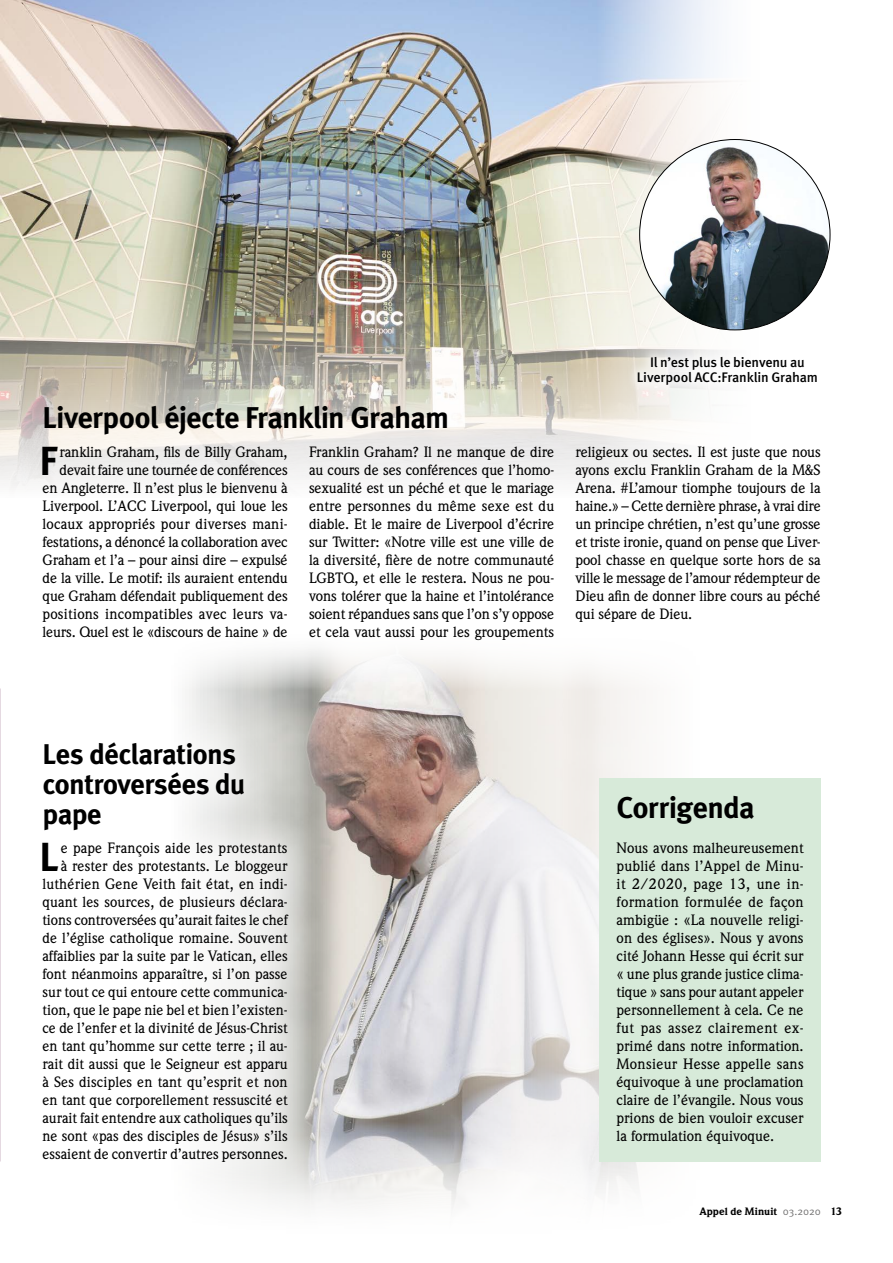
<style>
.page{position:relative;width:893px;height:1263px;background:#fff}
.page>*{position:absolute;margin:0;border:0;box-sizing:border-box;transform-origin:0 0}
.t1{font:700 40.65px "Meta OT";color:#000}
.t2{font:700 30px "Meta OT";letter-spacing:-.03em;color:#000}
.t3{font:700 28.5px/29.8px "Meta OT";letter-spacing:-.03em;color:#000}
.t4{font:500 14.7px/18px "Weidemann";color:#000;text-align:justify}
.t5{font:500 13.8px/15.1px "Meta OT";letter-spacing:-.015em;color:#000;text-align:center}
.t6{font:900 10.5px "Weidemann";letter-spacing:-.005em;color:#000}
.s1{font-family:"Meta OT Norm";font-weight:400;color:#706f6f}
</style>
<div class="page">
<img style="left:0;top:649px;width:778px;height:559px">
<img style="left:0;top:0;width:772px;height:488px">
<img style="left:640px;top:139px;width:190px;height:191px;border-radius:95px">
<div style="left:7px;top:708px;width:315px;height:488px;background:#fff;opacity:.75"></div>
<div style="left:600px;top:778px;width:221px;height:383px;background:#d7ead9"></div>
<div style="left:626px;top:346px;width:202px;height:50px;background:#fff;opacity:.75"></div>
<p class="t5" style="left:637px;top:355px;width:183px">Il n’est plus le bienvenu au<br>Liverpool ACC:Franklin Graham</p>
<h2 class="t2" style="left:43px;top:399px;width:408px">Liverpool éjecte Franklin Graham</h2>
<h1 class="t1" style="left:39px;top:435px;width:20px">F</h1>
<p class="t4" style="left:43px;top:443px;width:247px;text-align:right">ranklin Graham, fils de Billy Graham, devait faire une tournée de conférences en Angleterre. Il n’est plus le bienvenu à Liverpool. L’ACC Liverpool, qui loue les locaux appropriés pour diverses mani&shy;festations, a dénoncé la collaboration avec Graham et l’a – pour ainsi dire – expulsé de la ville. Le motif: ils auraient entendu que Graham défendait publiquement des positions incompatibles avec leurs va&shy;leurs. Quel est le «discours de haine » de</p>
<p class="t4" style="left:309px;top:443px;width:247px">Franklin Graham? Il ne manque de dire au cours de ses conférences que l’homo&shy;sexualité est un péché et que le mariage entre personnes du même sexe est du diable. Et le maire de Liverpool d’écrire sur Twitter: «Notre ville est une ville de la diversité, fière de notre communauté LGBTQ, et elle le restera. Nous ne pou&shy;vons tolérer que la haine et l’intolérance soient répandues sans que l’on s’y oppose et cela vaut aussi pour les groupements</p>
<p class="t4" style="left:575px;top:443px;width:247px">religieux ou sectes. Il est juste que nous ayons exclu Franklin Graham de la M&amp;S Arena. #L’amour tiomphe toujours de la haine.» – Cette dernière phrase, à vrai dire un principe chrétien, n’est qu’une grosse et triste ironie, quand on pense que Liver&shy;pool chasse en quelque sorte hors de sa ville le message de l’amour rédempteur de Dieu afin de donner libre cours au péché qui sépare de Dieu.</p>
<h3 class="t3" style="left:43px;top:739px;width:204px">Les déclarations controversées du pape</h3>
<h1 class="t1" style="left:40px;top:831px;width:21px">L</h1>
<p class="t4" style="left:43px;top:839px;width:247px;text-align:right">e pape François aide les protestants<br>à rester des protestants. Le bloggeur luthérien Gene Veith fait état, en indi&shy;quant les sources, de plusieurs déclara&shy;tions controversées qu’aurait faites le chef de l’église catholique romaine. Souvent affaiblies par la suite par le Vatican, elles font néanmoins apparaître, si l’on passe sur tout ce qui entoure cette communica&shy;tion, que le pape nie bel et bien l’existen&shy;ce de l’enfer et la divinité de Jésus-Christ en tant qu’homme sur cette terre ; il au&shy;rait dit aussi que le Seigneur est apparu à Ses disciples en tant qu’esprit et non en tant que corporellement ressuscité et aurait fait entendre aux catholiques qu’ils ne sont «pas des disciples de Jésus» s’ils essaient de convertir d’autres personnes.</p>
<h2 class="t2" style="left:617px;top:788px;width:140px">Corrigenda</h2>
<p class="t4" style="left:617px;top:839px;width:189px">Nous avons malheureusement publié dans l’Appel de Minu&shy;it 2/2020, page 13, une in&shy;formation formulée de façon ambigüe : «La nouvelle religi&shy;on des églises». Nous y avons cité Johann Hesse qui écrit sur « une plus grande justice clima&shy;tique » sans pour autant appeler personnellement à cela. Ce ne fut pas assez clairement ex&shy;primé dans notre information.<br>Monsieur Hesse appelle sans équivoque à une proclamation claire de l’évangile. Nous vous prions de bien vouloir excuser la formulation équivoque.</p>
<p class="t6" style="left:699px;top:1204px;width:144px">Appel de Minuit <span class="s1">03.2020</span> 13</p>
</div>
